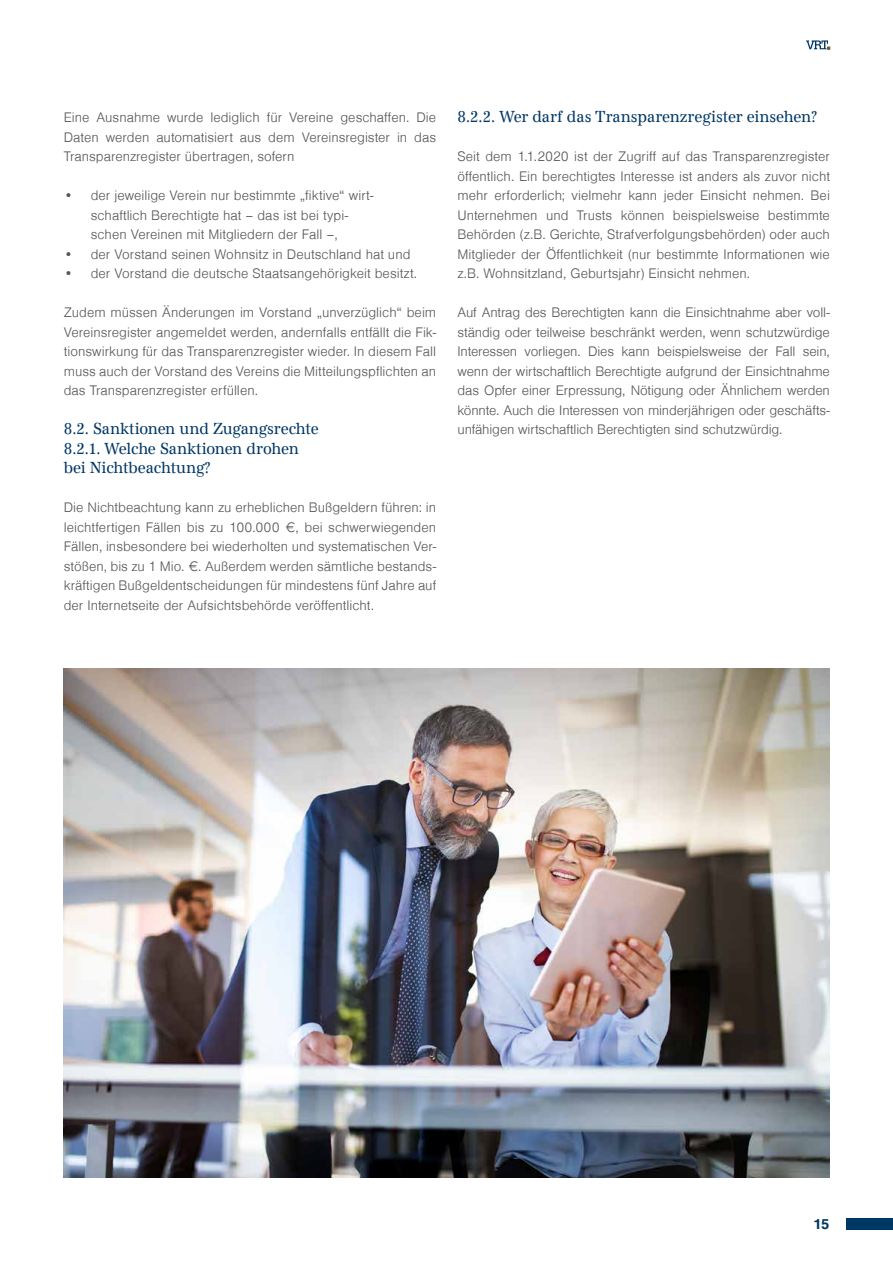
<style>
.page{position:relative;width:893px;height:1263px;background:#fff}
.page>*{position:absolute;margin:0;border:0;box-sizing:border-box;transform-origin:0 0}
.t1{font:16.5px/19.5px "Antiqua Sys Nr";letter-spacing:-.005em;color:#003865}
.t2{font:700 15px "Sans Pro";color:#003865}
.t3{font:300 14.25px/19.5px "Sans Pro";color:#575756;text-align:justify}
</style>
<div class="page">
<svg style="left:806px;top:40px;width:24px;height:9px"></svg>
<div style="left:846px;top:1219px;width:47px;height:11px;background:#003865"></div>
<img style="left:63px;top:668px;width:766px;height:510px">
<p class="t3" style="left:64px;top:108px;width:374px">Eine Ausnahme wurde lediglich für Vereine geschaffen. Die Daten werden automatisiert aus dem Vereinsregister in das Transparenzregister übertragen, sofern</p>
<p class="t3" style="left:91px;top:186px;width:284px;text-align:left;text-indent:-27px">• der jeweilige Verein nur bestimmte „fiktive“ wirt&shy;schaftlich Berechtigte hat – das ist bei typi&shy;schen Vereinen mit Mitgliedern der Fall –,</p>
<p class="t3" style="left:64px;top:245px;width:348px">• der Vorstand seinen Wohnsitz in Deutschland hat und</p>
<p class="t3" style="left:64px;top:264px;width:355px">• der Vorstand die deutsche Staatsangehörigkeit besitzt.</p>
<p class="t3" style="left:64px;top:303px;width:374px">Zudem müssen Änderungen im Vorstand „unverzüglich“ beim Vereinsregister angemeldet werden, andernfalls entfällt die Fik&shy;tionswirkung für das Transparenzregister wieder. In diesem Fall muss auch der Vorstand des Vereins die Mitteilungspflichten an das Transparenzregister erfüllen.</p>
<p class="t1" style="left:64px;top:419px;width:257px">8.2. Sanktionen und Zugangsrechte<br>8.2.1. Welche Sanktionen drohen bei Nichtbeachtung?</p>
<p class="t3" style="left:64px;top:498px;width:374px">Die Nichtbeachtung kann zu erheblichen Bußgeldern führen: in leichtfertigen Fällen bis zu 100.000 €, bei schwerwiegenden Fällen, insbesondere bei wiederholten und systematischen Ver&shy;stößen, bis zu 1 Mio. €. Außerdem werden sämtliche bestands&shy;kräftigen Bußgeldentscheidungen für mindestens fünf Jahre auf der Internetseite der Aufsichtsbehörde veröffentlicht.</p>
<p class="t1" style="left:457px;top:107px;width:361px">8.2.2. Wer darf das Transparenzregister einsehen?</p>
<p class="t3" style="left:457px;top:147px;width:374px">Seit dem 1.1.2020 ist der Zugriff auf das Transparenzregister öffentlich. Ein berechtigtes Interesse ist anders als zuvor nicht mehr erforderlich; vielmehr kann jeder Einsicht nehmen. Bei Unternehmen und Trusts können beispielsweise bestimmte Behörden (z.B. Gerichte, Strafverfolgungsbehörden) oder auch Mitglieder der Öffentlichkeit (nur bestimmte Informationen wie z.B. Wohnsitzland, Geburtsjahr) Einsicht nehmen.</p>
<p class="t3" style="left:457px;top:303px;width:374px">Auf Antrag des Berechtigten kann die Einsichtnahme aber voll&shy;ständig oder teilweise beschränkt werden, wenn schutzwürdige Interessen vorliegen. Dies kann beispielsweise der Fall sein, wenn der wirtschaftlich Berechtigte aufgrund der Einsichtnahme das Opfer einer Erpressung, Nötigung oder Ähnlichem werden könnte. Auch die Interessen von minderjährigen oder geschäfts&shy;unfähigen wirtschaftlich Berechtigten sind schutzwürdig.</p>
<p class="t2" style="left:813px;top:1215px;width:18px">15</p>
</div>
